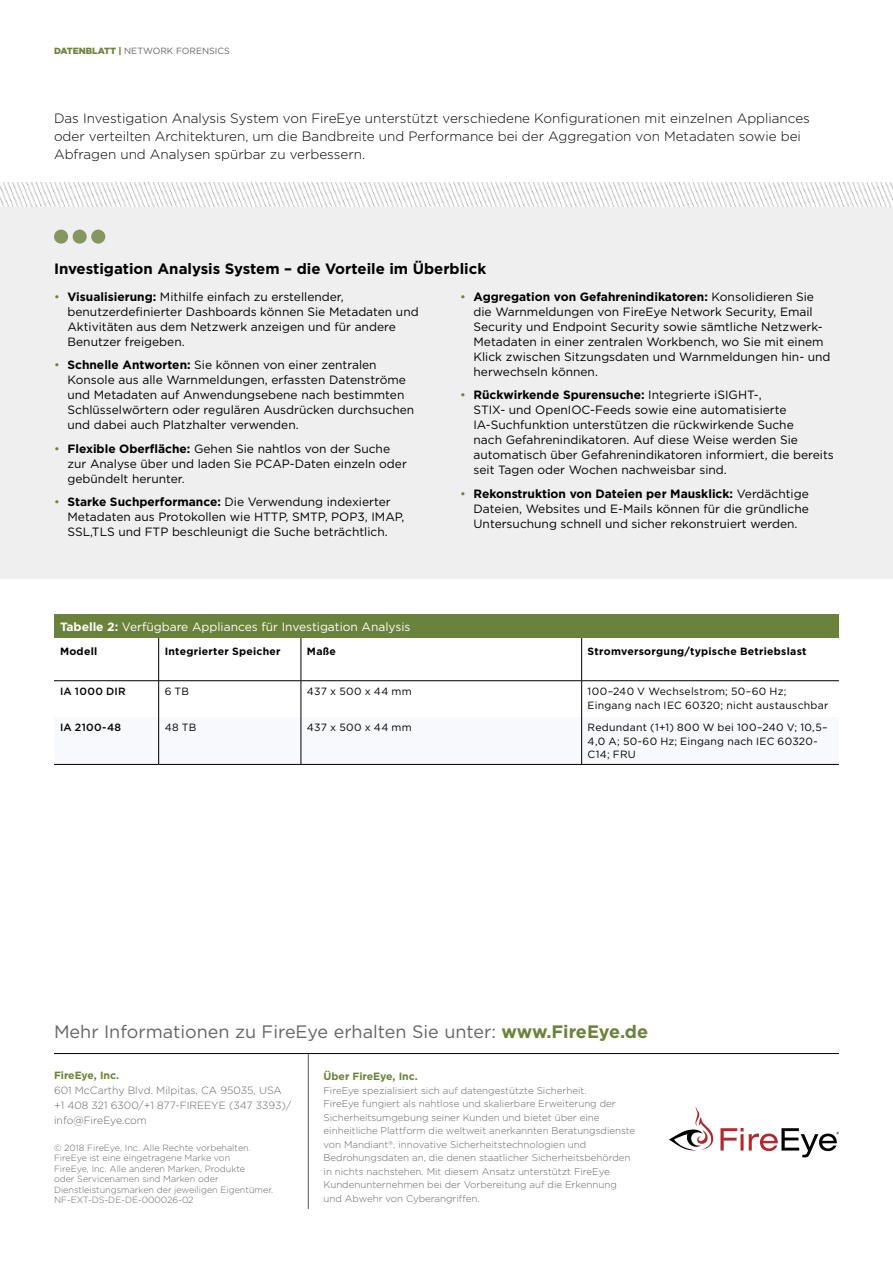
<style>
.page{position:relative;width:893px;height:1263px;background:#fff}
.page>*{position:absolute;margin:0;border:0;box-sizing:border-box;transform-origin:0 0}
.t1{font:18px "Gotham";color:#656565}
.t2{font:700 15px "Gotham";color:#000}
.t3{font:300 13.5px/18px "Gotham";color:#000}
.t4{font:12px/15px "Gotham";color:#000}
.t5{font:12px "Gotham";color:#fff}
.t6{font:10.5px/13.5px "Gotham";letter-spacing:.02em;color:#000}
.t7{font:300 10.5px/15px "Gotham";color:#656565}
.t8{font:700 10.5px "Gotham";letter-spacing:.025em;color:#000}
.t9{font:700 10.5px "Gotham";color:#6b823a}
.t10{font:500 10.5px "Gotham";letter-spacing:.03em;color:#000}
.t11{font:300 9.75px/13.5px "Gotham";color:#656565}
.t12{font:300 9px/10.5px "Gotham";color:#656565}
.t13{font:9px "Gotham";color:#656565}
.s1{font-weight:900;color:#6b823a}
.s2{color:#6b823a}
.s3{font-weight:700}
.s4{font-weight:700;color:#6b823a}
</style>
<div class="page">
<img style="left:0;top:182px;width:893px;height:26px">
<div style="left:0;top:208px;width:893px;height:371px;background:#f0eff0"></div>
<div style="left:54px;top:230px;width:14px;height:14px;background:#85975e;border-radius:50%"></div>
<div style="left:73px;top:230px;width:14px;height:14px;background:#85975e;border-radius:50%"></div>
<div style="left:91px;top:230px;width:14px;height:14px;background:#85975e;border-radius:50%"></div>
<div style="left:54px;top:615px;width:785px;height:23px;background:#6b823a"></div>
<svg style="left:54px;top:717px;width:785px;height:47px"></svg>
<hr style="left:54px;top:680px;width:104px;height:1px;background:#000">
<hr style="left:159px;top:680px;width:142px;height:1px;background:#000">
<hr style="left:301px;top:680px;width:280px;height:1px;background:#000">
<hr style="left:582px;top:680px;width:257px;height:1px;background:#000">
<hr style="left:158px;top:638px;width:1px;height:43px;background:#000">
<hr style="left:301px;top:638px;width:1px;height:43px;background:#000">
<hr style="left:581px;top:638px;width:1px;height:43px;background:#000">
<hr style="left:158px;top:681px;width:1px;height:36px;background:#000">
<hr style="left:301px;top:681px;width:1px;height:36px;background:#000">
<hr style="left:581px;top:681px;width:1px;height:36px;background:#000">
<hr style="left:158px;top:717px;width:1px;height:47px;background:#000">
<hr style="left:301px;top:717px;width:1px;height:47px;background:#000">
<hr style="left:581px;top:717px;width:1px;height:47px;background:#000">
<hr style="left:54px;top:764px;width:105px;height:1px;background:#000">
<hr style="left:159px;top:764px;width:142px;height:1px;background:#000">
<hr style="left:301px;top:764px;width:281px;height:1px;background:#000">
<hr style="left:582px;top:764px;width:257px;height:1px;background:#000">
<hr style="left:308px;top:1053px;width:1px;height:156px;background:#000">
<hr style="left:54px;top:1053px;width:785px;height:1px;background:#000">
<svg style="left:669px;top:1106px;width:45px;height:45px"></svg>
<svg style="left:720px;top:1128px;width:119px;height:29px"></svg>
<p class="t13" style="left:54px;top:45px;width:177px"><span class="s1">DATENBLATT |</span> NETWORK FORENSICS</p>
<p class="t3" style="left:54px;top:109px;width:757px">Das Investigation Analysis System von FireEye unterstützt verschiedene Konfigurationen mit einzelnen Appliances oder verteilten Architekturen, um die Bandbreite und Performance bei der Aggregation von Metadaten sowie bei<br>Abfragen und Analysen spürbar zu verbessern.</p>
<p class="t2" style="left:54px;top:259px;width:434px">Investigation Analysis System – die Vorteile im Überblick</p>
<p class="t4" style="left:68px;top:288px;width:353px;text-indent:-14px"><span class="s2">•</span> <span class="s3">Visualisierung:</span> Mithilfe einfach zu erstellender, benutzerdefinierter Dashboards können Sie Metadaten und Aktivitäten aus dem Netzwerk anzeigen und für andere Benutzer freigeben.</p>
<p class="t4" style="left:68px;top:357px;width:348px;text-indent:-14px"><span class="s2">•</span> <span class="s3">Schnelle Antworten:</span> Sie können von einer zentralen Konsole aus alle Warnmeldungen, erfassten Datenströme und Metadaten auf Anwendungsebene nach bestimmten Schlüsselwörtern oder regulären Ausdrücken durchsuchen und dabei auch Platzhalter verwenden.</p>
<p class="t4" style="left:68px;top:441px;width:341px;text-indent:-14px"><span class="s2">•</span> <span class="s3">Flexible Oberfläche:</span> Gehen Sie nahtlos von der Suche zur Analyse über und laden Sie PCAP-Daten einzeln oder gebündelt herunter.</p>
<p class="t4" style="left:68px;top:494px;width:339px;text-indent:-14px"><span class="s2">•</span> <span class="s3">Starke Suchperformance:</span> Die Verwendung indexierter<br>Metadaten aus Protokollen wie HTTP, SMTP, POP3, IMAP,<br>SSL,TLS und FTP beschleunigt die Suche beträchtlich.</p>
<p class="t4" style="left:473px;top:288px;width:359px;text-indent:-14px"><span class="s2">•</span> <span class="s3">Aggregation von Gefahrenindikatoren:</span> Konsolidieren Sie die Warnmeldungen von FireEye Network Security, Email Security und Endpoint Security sowie sämtliche Netzwerk-Metadaten in einer zentralen Workbench, wo Sie mit einem Klick zwischen Sitzungsdaten und Warnmeldungen hin- und herwechseln können.</p>
<p class="t4" style="left:473px;top:387px;width:362px;text-indent:-14px"><span class="s2">•</span> <span class="s3">Rückwirkende Spurensuche:</span> Integrierte iSIGHT-,<br>STIX- und OpenIOC-Feeds sowie eine automatisierte IA-Suchfunktion unterstützen die rückwirkende Suche<br>nach Gefahrenindikatoren. Auf diese Weise werden Sie automatisch über Gefahrenindikatoren informiert, die bereits seit Tagen oder Wochen nachweisbar sind.</p>
<p class="t4" style="left:473px;top:486px;width:337px;text-align:justify;text-indent:-14px"><span class="s2">•</span> <span class="s3">Rekonstruktion von Dateien per Mausklick:</span> Verdächtige Dateien, Websites und E-Mails können für die gründliche Untersuchung schnell und sicher rekonstruiert werden.</p>
<p class="t5" style="left:60px;top:618px;width:352px"><span class="s3">Tabelle 2:</span> Verfügbare Appliances für Investigation Analysis</p>
<p class="t8" style="left:60px;top:644px;width:39px">Modell</p>
<p class="t8" style="left:165px;top:644px;width:117px">Integrierter Speicher</p>
<p class="t8" style="left:307px;top:644px;width:31px">Maße</p>
<p class="t8" style="left:588px;top:644px;width:220px">Stromversorgung/typische Betriebslast</p>
<p class="t10" style="left:60px;top:684px;width:67px">IA 1000 DIR</p>
<p class="t6" style="left:165px;top:684px;width:26px">6 TB</p>
<p class="t6" style="left:307px;top:684px;width:106px">437 x 500 x 44 mm</p>
<p class="t6" style="left:588px;top:684px;width:242px">100–240 V Wechselstrom; 50–60 Hz;<br>Eingang nach IEC 60320; nicht austauschbar</p>
<p class="t10" style="left:60px;top:721px;width:63px">IA 2100-48</p>
<p class="t6" style="left:165px;top:721px;width:33px">48 TB</p>
<p class="t6" style="left:307px;top:721px;width:106px">437 x 500 x 44 mm</p>
<p class="t6" style="left:588px;top:721px;width:242px">Redundant (1+1) 800 W bei 100–240 V; 10,5–<br>4,0 A; 50-60 Hz; Eingang nach IEC 60320-<br>C14; FRU</p>
<h1 class="t1" style="left:54px;top:1020px;width:596px">Mehr Informationen zu FireEye erhalten Sie unter: <span class="s4">www.FireEye.de</span></h1>
<p class="t9" style="left:324px;top:1070px;width:96px">Über FireEye, Inc.</p>
<p class="t11" style="left:324px;top:1083px;width:313px">FireEye spezialisiert sich auf datengestützte Sicherheit.<br>FireEye fungiert als nahtlose und skalierbare Erweiterung der Sicherheitsumgebung seiner Kunden und bietet über eine einheitliche Plattform die weltweit anerkannten Beratungsdienste von Mandiant<sup>®</sup>, innovative Sicherheitstechnologien und Bedrohungsdaten an, die denen staatlicher Sicherheitsbehörden in nichts nachstehen. Mit diesem Ansatz unterstützt FireEye Kundenunternehmen bei der Vorbereitung auf die Erkennung und Abwehr von Cyberangriffen.</p>
<p class="t9" style="left:54px;top:1068px;width:67px">FireEye, Inc.</p>
<p class="t7" style="left:54px;top:1083px;width:239px">601 McCarthy Blvd. Milpitas, CA 95035, USA +1 408 321 6300/+1 877-FIREEYE (347 3393)/ info@FireEye.com</p>
<p class="t12" style="left:54px;top:1142px;width:221px">© 2018 FireEye, Inc. Alle Rechte vorbehalten.<br>FireEye ist eine eingetragene Marke von<br>FireEye, Inc. Alle anderen Marken, Produkte<br>oder Servicenamen sind Marken oder Dienstleistungsmarken der jeweiligen Eigentümer.<br>NF-EXT-DS-DE-DE-000026-02</p>
</div>
